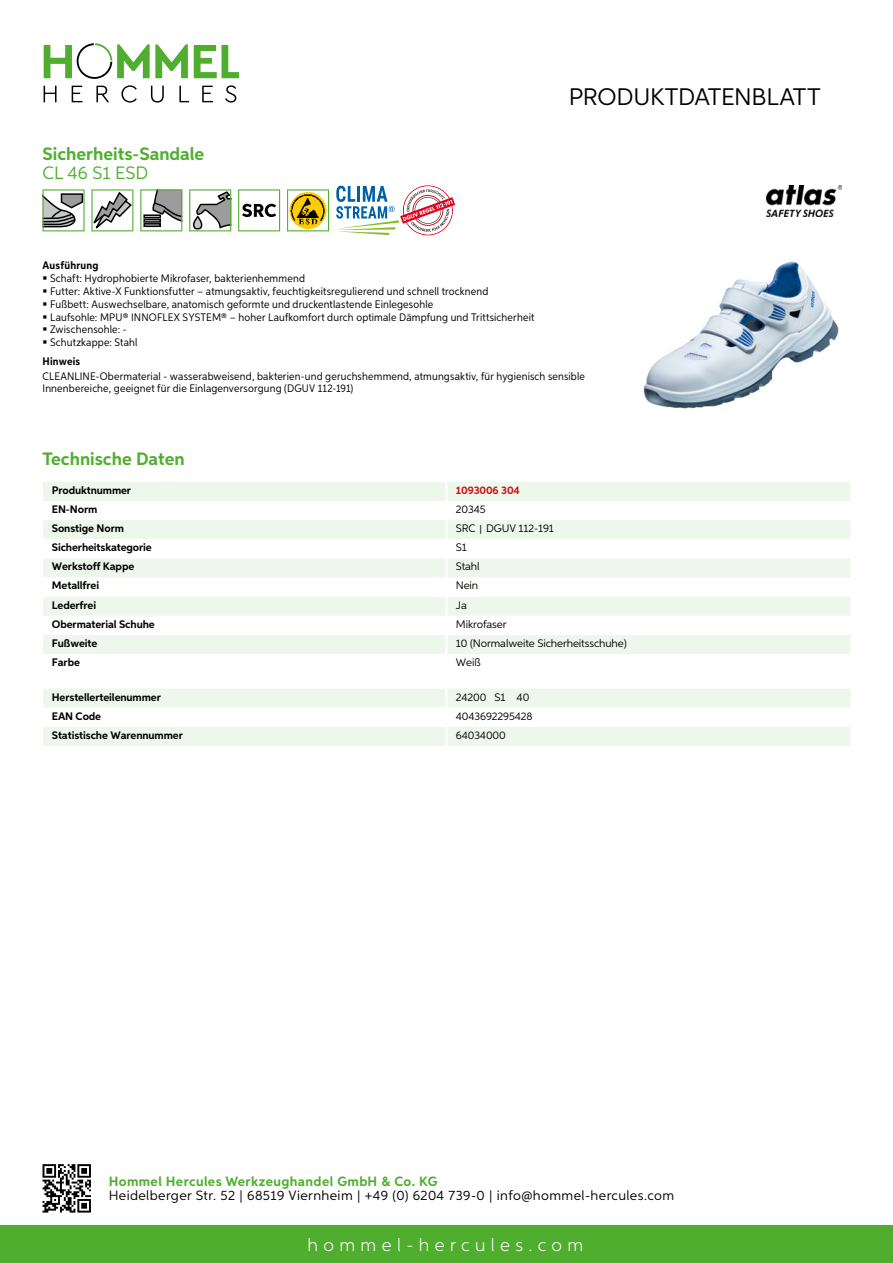
<style>
.page{position:relative;width:893px;height:1263px;background:#fff}
.page>*{position:absolute;margin:0;border:0;box-sizing:border-box;transform-origin:0 0}
.t1{font:24px "Aspira";letter-spacing:-.01em;color:#000}
.t2{font:700 18px "Aspira";color:#50ae2f}
.t3{font:300 18px "Aspira";letter-spacing:.3em;color:#fff}
.t4{font:18px "Aspira";color:#50ae2f}
.t5{font:13.5px "Aspira";letter-spacing:.03em;color:#000}
.t6{font:700 13.5px "Aspira";letter-spacing:.03em;color:#50ae2f}
.t7{font:10.95px/12.8px "Aspira Nar";letter-spacing:.015em;color:#000}
.t8{font:700 10.95px "Aspira";letter-spacing:-.01em;color:#000}
.t9{font:10.95px "Aspira";letter-spacing:-.01em;color:#000}
.t10{font:700 10.95px "Aspira Nar";letter-spacing:.02em;color:#000}
.t11{font:700 10.95px "Aspira";letter-spacing:-.01em;color:#cd1013}
.s1{font-family:"Wuerth Global";font-size:10.5px}
</style>
<div class="page">
<div style="left:0;top:1226px;width:893px;height:37px;background:#50ae2f"></div>
<svg style="left:43px;top:1164px;width:48px;height:48px"></svg>
<svg style="left:194px;top:45px;width:45px;height:33px"></svg>
<svg style="left:44px;top:43px;width:144px;height:36px"></svg>
<svg style="left:44px;top:86px;width:13px;height:16px"></svg>
<svg style="left:72px;top:86px;width:10px;height:16px"></svg>
<svg style="left:96px;top:86px;width:13px;height:16px"></svg>
<svg style="left:121px;top:85px;width:16px;height:18px"></svg>
<svg style="left:151px;top:86px;width:13px;height:17px"></svg>
<svg style="left:179px;top:86px;width:10px;height:16px"></svg>
<svg style="left:202px;top:86px;width:11px;height:16px"></svg>
<svg style="left:225px;top:85px;width:11px;height:18px"></svg>
<div style="left:43px;top:482px;width:807px;height:19px;background:#eef7eb"></div>
<svg style="left:43px;top:520px;width:807px;height:134px;fill:#eef7eb"></svg>
<hr style="left:445px;top:482px;width:3px;height:19px;background:#fff">
<hr style="left:445px;top:520px;width:3px;height:19px;background:#fff">
<hr style="left:445px;top:539px;width:3px;height:19px;background:#fff">
<hr style="left:445px;top:558px;width:3px;height:19px;background:#fff">
<hr style="left:445px;top:577px;width:3px;height:20px;background:#fff">
<hr style="left:445px;top:597px;width:3px;height:19px;background:#fff">
<hr style="left:445px;top:616px;width:3px;height:19px;background:#fff">
<hr style="left:445px;top:635px;width:3px;height:19px;background:#fff">
<svg style="left:43px;top:689px;width:807px;height:57px"></svg>
<hr style="left:445px;top:727px;width:3px;height:19px;background:#fff">
<svg style="left:43px;top:189px;width:90px;height:42px"></svg>
<svg style="left:140px;top:189px;width:42px;height:42px"></svg>
<svg style="left:189px;top:189px;width:42px;height:42px"></svg>
<svg style="left:238px;top:189px;width:42px;height:42px"></svg>
<svg style="left:287px;top:189px;width:42px;height:42px"></svg>
<svg style="left:336px;top:185px;width:119px;height:50px"></svg>
<img style="left:643px;top:261px;width:196px;height:148px">
<img style="left:766px;top:185px;width:76px;height:32px">
<h2 class="t2" style="left:43px;top:142px;width:163px">Sicherheits-Sandale</h2>
<h2 class="t4" style="left:43px;top:162px;width:105px">CL 46 S1 ESD</h2>
<h1 class="t1" style="left:569px;top:82px;width:253px">Produktdatenblatt</h1>
<p class="t10" style="left:43px;top:259px;width:58px">Ausführung</p>
<p class="t7" style="left:50px;top:272px;width:486px">Schaft: Hydrophobierte Mikrofaser, bakterienhemmend<br>Futter: Aktive-X Funktionsfutter – atmungsaktiv, feuchtigkeitsregulierend und schnell trocknend<br>Fußbett: Auswechselbare, anatomisch geformte und druckentlastende Einlegesohle<br>Laufsohle: MPU® INNOFLEX SYSTEM® – hoher Laufkomfort durch optimale Dämpfung und Trittsicherheit Zwischensohle: -<br>Schutzkappe: Stahl</p>
<p class="t10" style="left:43px;top:355px;width:39px">Hinweis</p>
<p class="t7" style="left:43px;top:370px;width:544px;line-height:12px">CLEANLINE-Obermaterial - wasserabweisend, bakterien-und geruchshemmend, atmungsaktiv, für hygienisch sensible<br>Innenbereiche, geeignet für die Einlagenversorgung (DGUV 112-191)</p>
<h2 class="t2" style="left:43px;top:448px;width:144px">Technische Daten</h2>
<p class="t8" style="left:52px;top:483px;width:81px">Produktnummer</p>
<p class="t11" style="left:456px;top:483px;width:66px">1093006 304</p>
<p class="t8" style="left:52px;top:502px;width:47px">EN-Norm</p>
<p class="t9" style="left:456px;top:502px;width:31px">20345</p>
<p class="t8" style="left:52px;top:521px;width:74px">Sonstige Norm</p>
<p class="t9" style="left:456px;top:522px;width:100px">SRC <span class="s1">|</span> DGUV 112-191</p>
<p class="t8" style="left:52px;top:541px;width:101px">Sicherheitskategorie</p>
<p class="t9" style="left:456px;top:541px;width:12px">S1</p>
<p class="t8" style="left:52px;top:560px;width:84px">Werkstoff Kappe</p>
<p class="t9" style="left:456px;top:560px;width:25px">Stahl</p>
<p class="t8" style="left:52px;top:579px;width:49px">Metallfrei</p>
<p class="t9" style="left:456px;top:579px;width:24px">Nein</p>
<p class="t8" style="left:52px;top:598px;width:46px">Lederfrei</p>
<p class="t9" style="left:456px;top:598px;width:13px">Ja</p>
<p class="t8" style="left:52px;top:617px;width:104px">Obermaterial Schuhe</p>
<p class="t9" style="left:456px;top:617px;width:52px">Mikrofaser</p>
<p class="t8" style="left:52px;top:636px;width:47px">Fußweite</p>
<p class="t9" style="left:456px;top:636px;width:172px">10 (N ormalweite Sicherheitsschuhe)</p>
<p class="t8" style="left:52px;top:655px;width:30px">Farbe</p>
<p class="t9" style="left:456px;top:655px;width:26px">Weiß</p>
<p class="t8" style="left:52px;top:690px;width:111px">Herstellerteilenummer</p>
<p class="t9" style="left:456px;top:690px;width:75px">24200 S1 40</p>
<p class="t8" style="left:52px;top:709px;width:51px">EAN Code</p>
<p class="t9" style="left:456px;top:709px;width:78px">4043692295428</p>
<p class="t8" style="left:52px;top:728px;width:132px">Statistische Warennummer</p>
<p class="t9" style="left:456px;top:728px;width:52px">64034000</p>
<p class="t6" style="left:109px;top:1172px;width:330px">Hommel Hercules Werkzeughandel GmbH &amp; Co. KG</p>
<p class="t5" style="left:109px;top:1187px;width:567px">Heidelberger Str. 52 | 68519 Viernheim | +49 (0) 6204 739-0 | info@hommel-hercules.com</p>
<h2 class="t3" style="left:307px;top:1234px;width:277px">hommel-hercules.com</h2>
</div>
